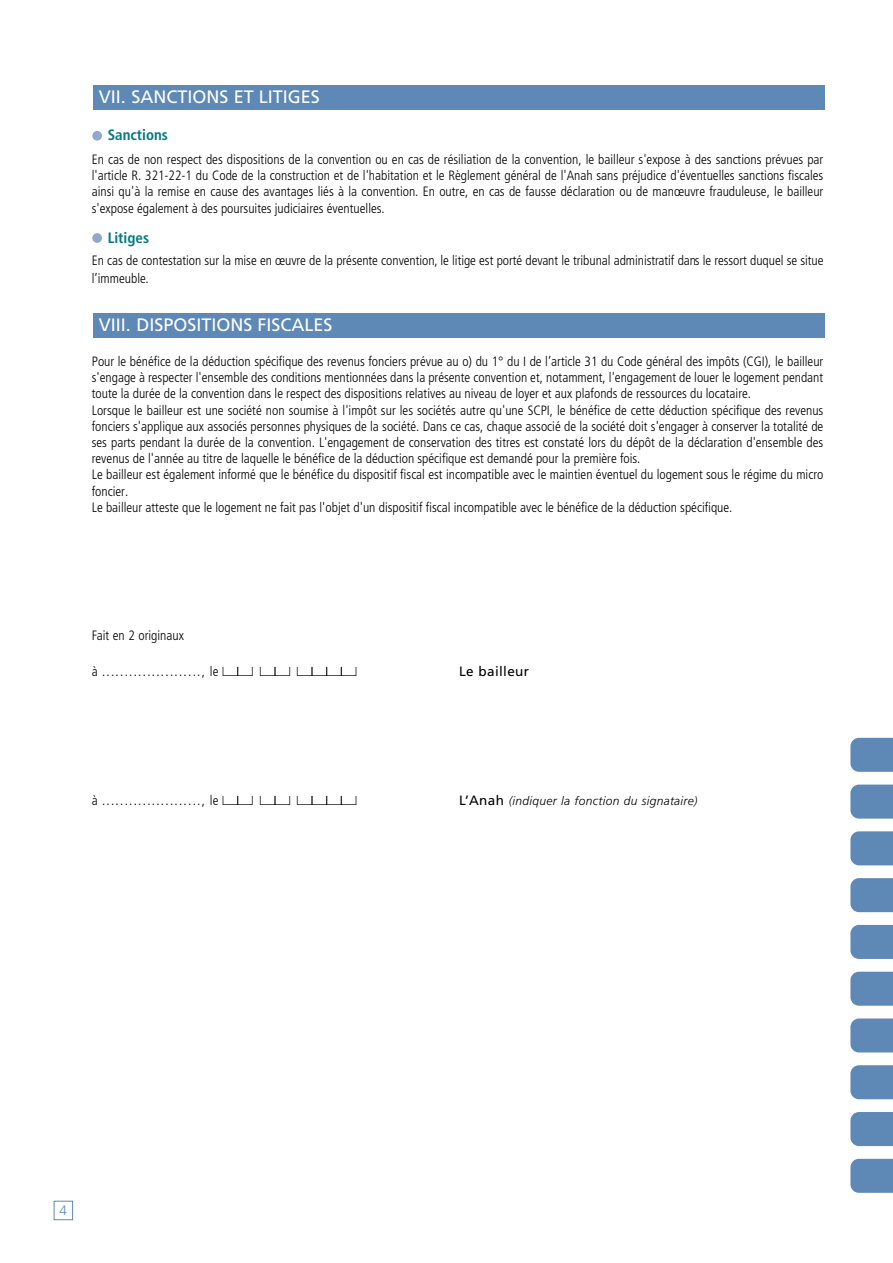
<style>
.page{position:relative;width:893px;height:1263px;background:#fff}
.page>*{position:absolute;margin:0;border:0;box-sizing:border-box;transform-origin:0 0}
.t1{font:18px "Frutiger LT Std";color:#fff}
.t2{font:700 condensed 15px "Frutiger LT Std";color:#007981}
.t3{font:300 condensed 13.5px/16.2px "Frutiger LT Std";color:#000}
.t4{font:13.5px "Frutiger LT Std";letter-spacing:.025em;color:#000}
.t5{font:300 13.5px "Frutiger LT Std";color:#5e88b5}
.t6{font:italic 300 12px "Frutiger LT Std";letter-spacing:.025em;color:#000}
.s1{font-family:"Peignes TYPO";font-weight:400;font-stretch:normal}
.s2{font-weight:400;font-style:normal;font-size:13.5px}
</style>
<div class="page">
<div style="left:54px;top:1201px;width:19px;height:19px;border:1px solid #5e88b5"></div>
<div style="left:93px;top:85px;width:732px;height:24px;background:#5e88b5"></div>
<svg style="left:92px;top:131px;width:10px;height:10px"></svg>
<svg style="left:92px;top:233px;width:10px;height:10px"></svg>
<div style="left:93px;top:313px;width:732px;height:24px;background:#5e88b5"></div>
<svg style="left:850px;top:738px;width:43px;height:34px"></svg>
<svg style="left:850px;top:784px;width:43px;height:35px;background:#678fb9"></svg>
<svg style="left:850px;top:831px;width:43px;height:34px"></svg>
<svg style="left:850px;top:878px;width:43px;height:34px"></svg>
<svg style="left:850px;top:925px;width:43px;height:34px"></svg>
<svg style="left:850px;top:972px;width:43px;height:34px"></svg>
<svg style="left:850px;top:1018px;width:43px;height:34px"></svg>
<svg style="left:850px;top:1065px;width:43px;height:34px"></svg>
<svg style="left:850px;top:1112px;width:43px;height:34px"></svg>
<svg style="left:850px;top:1159px;width:43px;height:34px"></svg>
<h1 class="t1" style="left:99px;top:86px;width:223px">VII. SANCTIONS ET LITIGES</h1>
<p class="t2" style="left:108px;top:126px;width:62px">Sanctions</p>
<p class="t3" style="left:92px;top:151px;width:733px;text-align:justify">En cas de non respect des dispositions de la convention ou en cas de résiliation de la convention, le bailleur s'expose à des sanctions prévues par l'article R. 321-22-1 du Code de la construction et de l'habitation et le Règlement général de l'Anah sans préjudice d'éventuelles sanctions fiscales ainsi qu'à la remise en cause des avantages liés à la convention. En outre, en cas de fausse déclaration ou de manœuvre frauduleuse, le bailleur s'expose également à des poursuites judiciaires éventuelles.</p>
<p class="t2" style="left:108px;top:229px;width:43px">Litiges</p>
<p class="t3" style="left:92px;top:251px;width:733px;line-height:18px">En cas de contestation sur la mise en œuvre de la présente convention, le litige est porté devant le tribunal administratif dans le ressort duquel se situe l’immeuble.</p>
<h1 class="t1" style="left:99px;top:314px;width:235px">VIII. DISPOSITIONS FISCALES</h1>
<p class="t3" style="left:92px;top:353px;width:733px">Pour le bénéfice de la déduction spécifique des revenus fonciers prévue au o) du 1° du I de l’article 31 du Code général des impôts (CGI), le bailleur s'engage à respecter l'ensemble des conditions mentionnées dans la présente convention et, notamment, l'engagement de louer le logement pendant toute la durée de la convention dans le respect des dispositions relatives au niveau de loyer et aux plafonds de ressources du locataire.<br>Lorsque le bailleur est une société non soumise à l'impôt sur les sociétés autre qu'une SCPI, le bénéfice de cette déduction spécifique des revenus fonciers s'applique aux associés personnes physiques de la société. Dans ce cas, chaque associé de la société doit s'engager à conserver la totalité de ses parts pendant la durée de la convention. L'engagement de conservation des titres est constaté lors du dépôt de la déclaration d'ensemble des revenus de l'année au titre de laquelle le bénéfice de la déduction spécifique est demandé pour la première fois.<br>Le bailleur est également informé que le bénéfice du dispositif fiscal est incompatible avec le maintien éventuel du logement sous le régime du micro foncier.<br>Le bailleur atteste que le logement ne fait pas l'objet d'un dispositif fiscal incompatible avec le bénéfice de la déduction spécifique.</p>
<p class="t3" style="left:92px;top:628px;width:94px">Fait en 2 originaux</p>
<p class="t3" style="left:92px;top:663px;width:266px">à ......................, le <span class="s1">hh hh hhhh</span></p>
<p class="t4" style="left:459px;top:663px;width:72px">Le bailleur</p>
<p class="t3" style="left:92px;top:793px;width:266px">à ......................, le <span class="s1">hh hh hhhh</span></p>
<p class="t6" style="left:459px;top:794px;width:240px"><span class="s2">L’Anah</span> (indiquer la fonction du signataire)</p>
<p class="t5" style="left:60px;top:1203px;width:9px">4</p>
</div>
